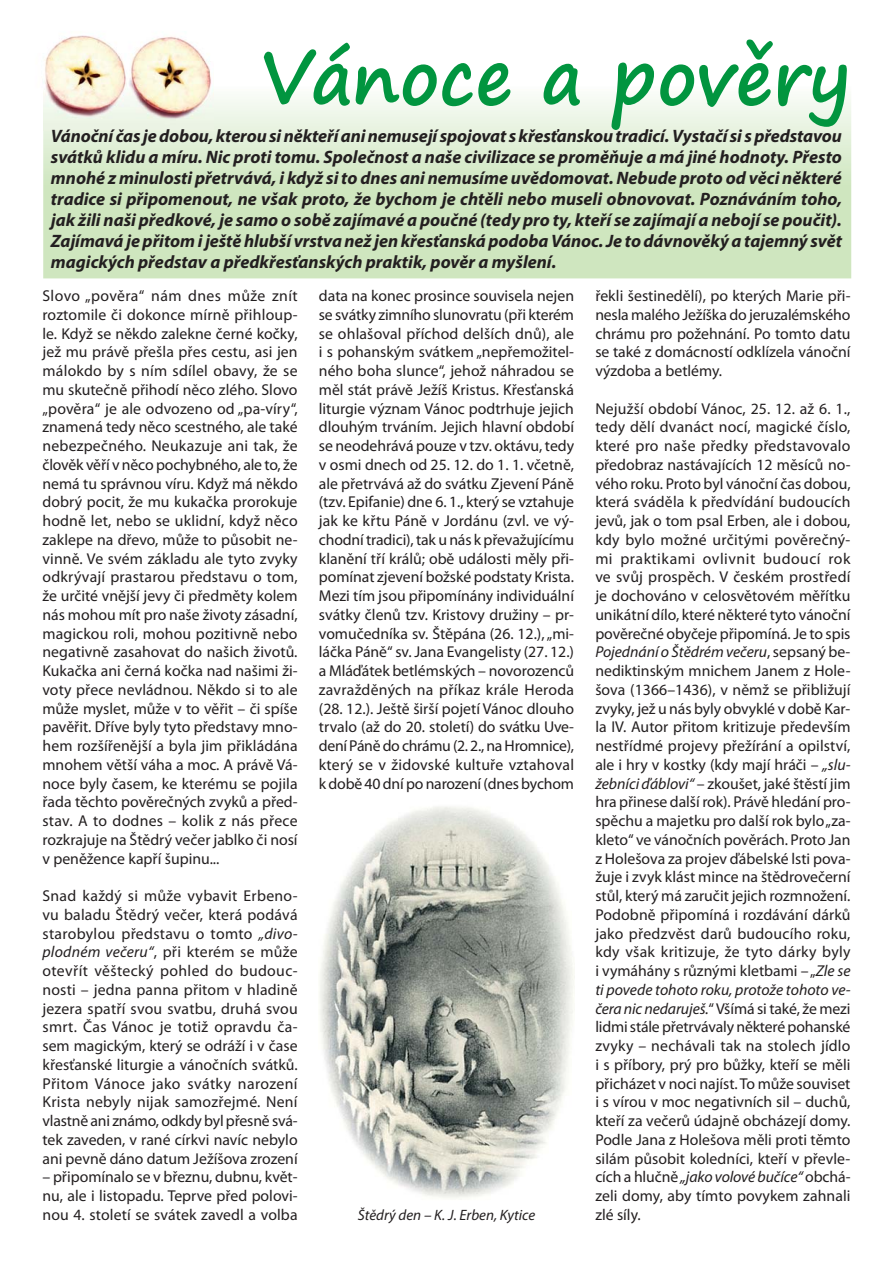
<style>
.page{position:relative;width:893px;height:1263px;background:#fff}
.page>*{position:absolute;margin:0;border:0;box-sizing:border-box;transform-origin:0 0}
.t1{font:700 75px "Segoe Print";letter-spacing:.005em;color:#01953f;scale:.94 1}
.t2{font:italic 700 18px/21px "Myriad Pro";color:#231f20;text-align:justify}
.t3{font:15.75px/18.8px "Myriad Pro";color:#231f20;text-align:justify}
.t4{font:italic 15px "Myriad Pro";color:#231f20}
.s1{font-style:italic}
</style>
<div class="page">
<svg style="left:43px;top:90px;width:808px;height:188px"></svg>
<img style="left:44px;top:35px;width:165px;height:27px">
<img style="left:43px;top:62px;width:170px;height:68px">
<img style="left:319px;top:806px;width:255px;height:393px">
<h1 class="t1" style="left:260px;top:11px;width:629px">Vánoce a pověry</h1>
<p class="t2" style="left:51px;top:127px;width:792px">Vánoční čas je dobou, kterou si někteří ani nemusejí spojovat s křesťanskou tradicí. Vystačí si s představou svátků klidu a míru. Nic proti tomu. Společnost a naše civilizace se proměňuje a má jiné hodnoty. Přesto mnohé z minulosti přetrvává, i když si to dnes ani nemusíme uvědomovat. Nebude proto od věci některé tradice si připomenout, ne však proto, že bychom je chtěli nebo museli obnovovat. Poznáváním toho, jak žili naši předkové, je samo o sobě zajímavé a poučné (tedy pro ty, kteří se zajímají a nebojí se poučit).<br>Zajímavá je přitom i ještě hlubší vrstva než jen křesťanská podoba Vánoc. Je to dávnověký a tajemný svět magických představ a předkřesťanských praktik, pověr a myšlení.</p>
<p class="t3" style="left:595px;top:288px;width:257px">řekli šestinedělí), po kterých Marie při&shy;nesla malého Ježíška do jeruzalémského chrámu pro požehnání. Po tomto datu se také z domácností odklízela vánoční výzdoba a betlémy.</p>
<p class="t3" style="left:595px;top:400px;width:257px">Nejužší období Vánoc, 25. 12. až 6. 1., tedy dělí dvanáct nocí, magické číslo, které pro naše předky představovalo předobraz nastávajících 12 měsíců no&shy;vého roku. Proto byl vánoční čas dobou, která sváděla k předvídání budoucích jevů, jak o tom psal Erben, ale i dobou, kdy bylo možné určitými pověrečný&shy;mi praktikami ovlivnit budoucí rok ve svůj prospěch. V českém prostředí je dochováno v celosvětovém měřítku unikátní dílo, které některé tyto vánoční pověrečné obyčeje připomíná. Je to spis <span class="s1">Pojednání o Štědrém večeru</span>, sepsaný be&shy;nediktinským mnichem Janem z Hole&shy;šova (1366–1436), v němž se přibližují zvyky, jež u nás byly obvyklé v době Kar&shy;la IV. Autor přitom kritizuje především nestřídmé projevy přežírání a opilství, ale i hry v kostky (kdy mají hráči – <span class="s1">„slu&shy;žebníci ďáblovi“</span> – zkoušet, jaké štěstí jim hra přinese další rok). Právě hledání pro&shy;spěchu a majetku pro další rok bylo „za&shy;kleto“ ve vánočních pověrách. Proto Jan z Holešova za projev ďábelské lsti pova&shy;žuje i zvyk klást mince na štědrovečerní stůl, který má zaručit jejich rozmnožení.<br>Podobně připomíná i rozdávání dárků jako předzvěst darů budoucího roku, kdy však kritizuje, že tyto dárky byly i vymáhány s různými kletbami – „<span class="s1">Zle se ti povede tohoto roku, protože tohoto ve&shy;čera nic nedaruješ.</span>“ Všímá si také, že mezi lidmi stále přetrvávaly některé pohanské zvyky – nechávali tak na stolech jídlo i s příbory, prý pro bůžky, kteří se měli přicházet v noci najíst. To může souviset i s vírou v moc negativních sil – duchů, kteří za večerů údajně obcházejí domy.<br>Podle Jana z Holešova měli proti těmto silám působit koledníci, kteří v převle&shy;cích a hlučně <span class="s1">„jako volové bučíce“</span> obchá&shy;zeli domy, aby tímto povykem zahnali</p>
<p class="t4" style="left:358px;top:1210px;width:179px">Štědrý den – K. J. Erben, Kytice</p>
<p class="t3" style="left:595px;top:1207px;width:47px">zlé síly.</p>
<p class="t3" style="left:42px;top:288px;width:257px">Slovo „pověra“ nám dnes může znít roztomile či dokonce mírně přihloup&shy;le. Když se někdo zalekne černé kočky, jež mu právě přešla přes cestu, asi jen málokdo by s ním sdílel obavy, že se mu skutečně přihodí něco zlého. Slovo „pověra“ je ale odvozeno od „pa-víry“, znamená tedy něco scestného, ale také nebezpečného. Neukazuje ani tak, že člověk věří v něco pochybného, ale to, že nemá tu správnou víru. Když má někdo dobrý pocit, že mu kukačka prorokuje hodně let, nebo se uklidní, když něco zaklepe na dřevo, může to působit ne&shy;vinně. Ve svém základu ale tyto zvyky odkrývají prastarou představu o tom, že určité vnější jevy či předměty kolem nás mohou mít pro naše životy zásadní, magickou roli, mohou pozitivně nebo negativně zasahovat do našich životů.<br>Kukačka ani černá kočka nad našimi ži&shy;voty přece nevládnou. Někdo si to ale může myslet, může v to věřit – či spíše pavěřit. Dříve byly tyto představy mno&shy;hem rozšířenější a byla jim přikládána mnohem větší váha a moc. A právě Vá&shy;noce byly časem, ke kterému se pojila řada těchto pověrečných zvyků a před&shy;stav. A to dodnes – kolik z nás přece rozkrajuje na Štědrý večer jablko či nosí v peněžence kapří šupinu...</p>
<p class="t3" style="left:42px;top:888px;width:257px">Snad každý si může vybavit Erbeno&shy;vu baladu Štědrý večer, která podává starobylou představu o tomto <span class="s1">„divo&shy;plodném večeru“</span>, při kterém se může otevřít věštecký pohled do budouc&shy;nosti – jedna panna přitom v hladině jezera spatří svou svatbu, druhá svou smrt. Čas Vánoc je totiž opravdu ča&shy;sem magickým, který se odráží i v čase křesťanské liturgie a vánočních svátků.<br>Přitom Vánoce jako svátky narození Krista nebyly nijak samozřejmé. Není vlastně ani známo, odkdy byl přesně svá&shy;tek zaveden, v rané církvi navíc nebylo ani pevně dáno datum Ježíšova zrození</p>
<p class="t3" style="left:42px;top:1169px;width:257px">– připomínalo se v březnu, dubnu, květ&shy;nu, ale i listopadu. Teprve před polovi&shy;nou 4. století se svátek zavedl a volba</p>
<p class="t3" style="left:319px;top:288px;width:257px">data na konec prosince souvisela nejen se svátky zimního slunovratu (při kterém se ohlašoval příchod delších dnů), ale i s pohanským svátkem „nepřemožitel&shy;ného boha slunce“, jehož náhradou se měl stát právě Ježíš Kristus. Křesťanská liturgie význam Vánoc podtrhuje jejich dlouhým trváním. Jejich hlavní období se neodehrává pouze v tzv. oktávu, tedy v osmi dnech od 25. 12. do 1. 1. včetně, ale přetrvává až do svátku Zjevení Páně (tzv. Epifanie) dne 6. 1., který se vztahuje jak ke křtu Páně v Jordánu (zvl. ve vý&shy;chodní tradici), tak u nás k převažujícímu klanění tří králů; obě události měly při&shy;pomínat zjevení božské podstaty Krista.<br>Mezi tím jsou připomínány individuální svátky členů tzv. Kristovy družiny – pr&shy;vomučedníka sv. Štěpána (26. 12.), „mi&shy;láčka Páně“ sv. Jana Evangelisty (27. 12.) a Mláďátek betlémských – novorozenců zavražděných na příkaz krále Heroda (28. 12.). Ještě širší pojetí Vánoc dlouho trvalo (až do 20. století) do svátku Uve&shy;dení Páně do chrámu (2. 2., na Hromnice), který se v židovské kultuře vztahoval k době 40 dní po narození (dnes bychom</p>
</div>
